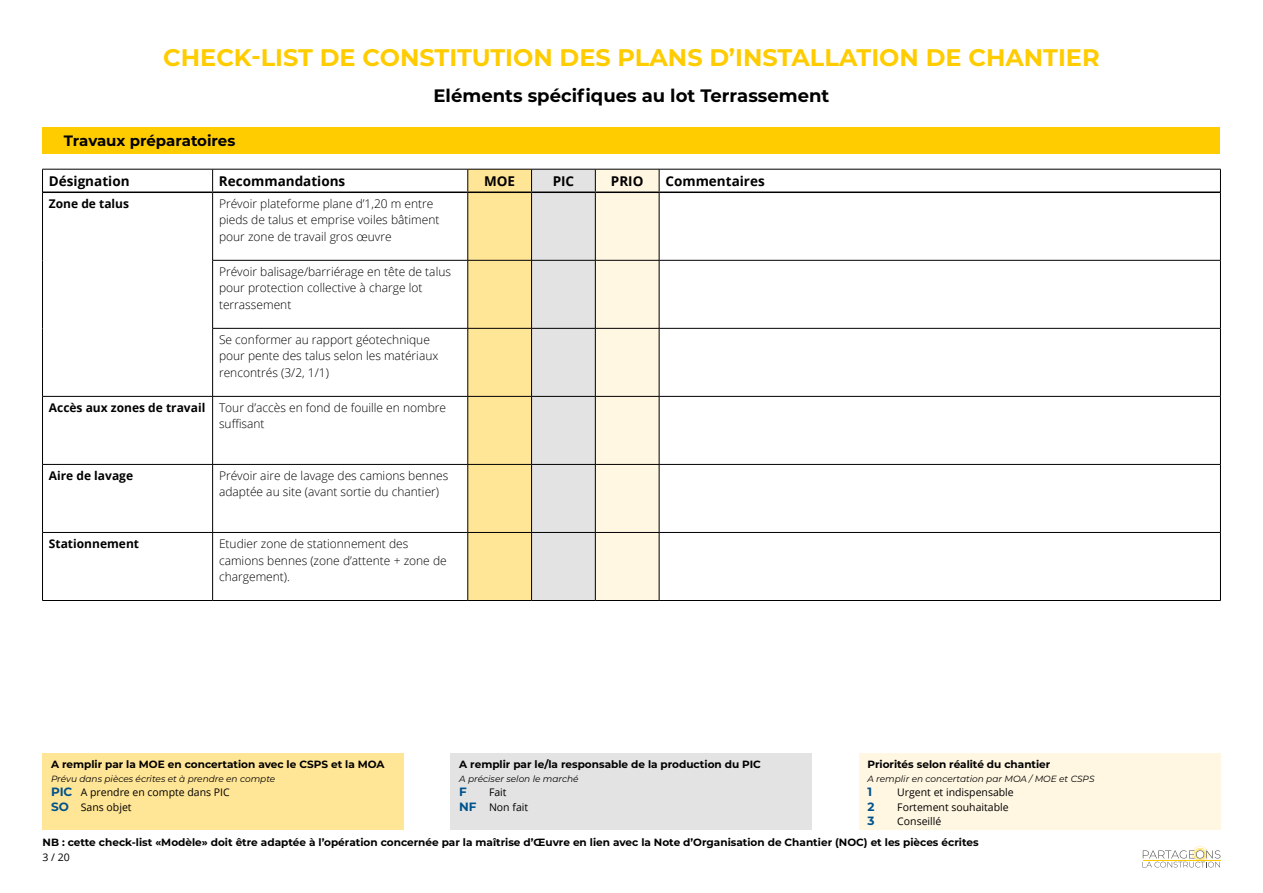
<style>
.page{position:relative;width:1263px;height:893px;background:#fff}
.page>*{position:absolute;margin:0;border:0;box-sizing:border-box;transform-origin:0 0}
.t1{font:700 24px "Montserrat";color:#fc0}
.t2{font:700 18px "Montserrat";color:#000}
.t3{font:700 15px "Montserrat";letter-spacing:-.005em;color:#000}
.t4{font:700 13.5px "Open Sans";color:#000}
.t5{font:300 12px/16.5px "Open Sans";color:#000}
.t6{font:700 12px "Open Sans";color:#000}
.t7{font:700 12px "Montserrat";color:#00528d}
.t8{font:700 10.5px "Montserrat";color:#000}
.t9{font:10.5px/14.4px "Open Sans";color:#000}
.t10{font:italic 9px "Montserrat";color:#000}
.s1{font-weight:700}
.s2{font-family:"Montserrat";font-weight:700;font-size:12px;color:#00528d}
</style>
<div class="page">
<div style="left:43px;top:753px;width:361px;height:76px;background:#ffe596"></div>
<div style="left:451px;top:753px;width:361px;height:76px;background:#e3e3e3"></div>
<div style="left:859px;top:753px;width:361px;height:76px;background:#fff7e2"></div>
<svg style="left:1142px;top:846px;width:78px;height:21px"></svg>
<hr style="left:1143px;top:860px;width:77px;height:1px;background:#fc0">
<div style="left:43px;top:127px;width:1177px;height:27px;background:#fc0"></div>
<svg style="left:212px;top:170px;width:1px;height:22px"></svg>
<svg style="left:467px;top:170px;width:193px;height:430px;background:#f3e8c7"></svg>
<hr style="left:42px;top:192px;width:1px;height:68px;background:#000">
<hr style="left:42px;top:260px;width:1px;height:68px;background:#000">
<hr style="left:42px;top:328px;width:1px;height:68px;background:#000">
<hr style="left:212px;top:193px;width:1px;height:67px;background:#000">
<hr style="left:467px;top:193px;width:1px;height:67px;background:#000">
<hr style="left:531px;top:193px;width:1px;height:67px;background:#000">
<hr style="left:595px;top:193px;width:1px;height:67px;background:#000">
<hr style="left:659px;top:193px;width:1px;height:67px;background:#000">
<hr style="left:1220px;top:192px;width:1px;height:68px;background:#000">
<hr style="left:212px;top:260px;width:256px;height:1px;background:#000">
<hr style="left:212px;top:260px;width:1px;height:68px;background:#000">
<hr style="left:468px;top:260px;width:63px;height:1px;background:#000">
<hr style="left:467px;top:260px;width:1px;height:68px;background:#000">
<hr style="left:531px;top:260px;width:64px;height:1px;background:#000">
<hr style="left:531px;top:260px;width:1px;height:68px;background:#000">
<hr style="left:595px;top:260px;width:64px;height:1px;background:#000">
<hr style="left:595px;top:260px;width:1px;height:68px;background:#000">
<hr style="left:659px;top:260px;width:562px;height:1px;background:#000">
<hr style="left:659px;top:260px;width:1px;height:68px;background:#000">
<hr style="left:1220px;top:260px;width:1px;height:68px;background:#000">
<hr style="left:212px;top:328px;width:256px;height:1px;background:#000">
<hr style="left:212px;top:329px;width:1px;height:67px;background:#000">
<hr style="left:468px;top:328px;width:63px;height:1px;background:#000">
<hr style="left:467px;top:329px;width:1px;height:67px;background:#000">
<hr style="left:531px;top:328px;width:64px;height:1px;background:#000">
<hr style="left:531px;top:329px;width:1px;height:67px;background:#000">
<hr style="left:595px;top:328px;width:64px;height:1px;background:#000">
<hr style="left:595px;top:329px;width:1px;height:67px;background:#000">
<hr style="left:659px;top:328px;width:562px;height:1px;background:#000">
<hr style="left:659px;top:329px;width:1px;height:67px;background:#000">
<hr style="left:1220px;top:329px;width:1px;height:67px;background:#000">
<hr style="left:42px;top:396px;width:171px;height:1px;background:#000">
<hr style="left:42px;top:397px;width:1px;height:67px;background:#000">
<hr style="left:213px;top:396px;width:255px;height:1px;background:#000">
<hr style="left:212px;top:397px;width:1px;height:67px;background:#000">
<hr style="left:468px;top:396px;width:63px;height:1px;background:#000">
<hr style="left:467px;top:397px;width:1px;height:67px;background:#000">
<hr style="left:531px;top:396px;width:64px;height:1px;background:#000">
<hr style="left:531px;top:397px;width:1px;height:67px;background:#000">
<hr style="left:595px;top:396px;width:64px;height:1px;background:#000">
<hr style="left:595px;top:397px;width:1px;height:67px;background:#000">
<hr style="left:659px;top:396px;width:562px;height:1px;background:#000">
<hr style="left:659px;top:397px;width:1px;height:67px;background:#000">
<hr style="left:1220px;top:397px;width:1px;height:67px;background:#000">
<hr style="left:42px;top:464px;width:171px;height:1px;background:#000">
<hr style="left:42px;top:465px;width:1px;height:67px;background:#000">
<hr style="left:213px;top:464px;width:255px;height:1px;background:#000">
<hr style="left:212px;top:465px;width:1px;height:67px;background:#000">
<hr style="left:468px;top:464px;width:63px;height:1px;background:#000">
<hr style="left:467px;top:465px;width:1px;height:67px;background:#000">
<hr style="left:531px;top:464px;width:64px;height:1px;background:#000">
<hr style="left:531px;top:465px;width:1px;height:67px;background:#000">
<hr style="left:595px;top:464px;width:64px;height:1px;background:#000">
<hr style="left:595px;top:465px;width:1px;height:67px;background:#000">
<hr style="left:659px;top:464px;width:562px;height:1px;background:#000">
<hr style="left:659px;top:465px;width:1px;height:67px;background:#000">
<hr style="left:1220px;top:465px;width:1px;height:67px;background:#000">
<hr style="left:42px;top:532px;width:171px;height:1px;background:#000">
<hr style="left:42px;top:533px;width:1px;height:67px;background:#000">
<hr style="left:213px;top:532px;width:255px;height:1px;background:#000">
<hr style="left:212px;top:533px;width:1px;height:67px;background:#000">
<hr style="left:468px;top:532px;width:63px;height:1px;background:#000">
<hr style="left:467px;top:533px;width:1px;height:67px;background:#000">
<hr style="left:531px;top:532px;width:64px;height:1px;background:#000">
<hr style="left:531px;top:533px;width:1px;height:67px;background:#000">
<hr style="left:595px;top:532px;width:64px;height:1px;background:#000">
<hr style="left:595px;top:533px;width:1px;height:67px;background:#000">
<hr style="left:659px;top:532px;width:562px;height:1px;background:#000">
<hr style="left:659px;top:533px;width:1px;height:67px;background:#000">
<hr style="left:1220px;top:533px;width:1px;height:67px;background:#000">
<hr style="left:42px;top:600px;width:171px;height:1px;background:#000">
<hr style="left:213px;top:600px;width:255px;height:1px;background:#000">
<hr style="left:468px;top:600px;width:63px;height:1px;background:#000">
<hr style="left:531px;top:600px;width:64px;height:1px;background:#000">
<hr style="left:595px;top:600px;width:64px;height:1px;background:#000">
<hr style="left:659px;top:600px;width:562px;height:1px;background:#000">
<hr style="left:42px;top:169px;width:171px;height:1px;background:#000">
<svg style="left:42px;top:169px;width:1px;height:23px"></svg>
<hr style="left:213px;top:169px;width:255px;height:1px;background:#000">
<hr style="left:468px;top:169px;width:63px;height:1px;background:#000">
<hr style="left:531px;top:169px;width:64px;height:1px;background:#000">
<hr style="left:595px;top:169px;width:64px;height:1px;background:#000">
<hr style="left:659px;top:169px;width:562px;height:1px;background:#000">
<svg style="left:1220px;top:169px;width:1px;height:23px"></svg>
<hr style="left:43px;top:192px;width:170px;height:1px;background:#000">
<hr style="left:213px;top:192px;width:255px;height:1px;background:#000">
<hr style="left:468px;top:192px;width:63px;height:1px;background:#000">
<hr style="left:531px;top:192px;width:64px;height:1px;background:#000">
<hr style="left:595px;top:192px;width:64px;height:1px;background:#000">
<hr style="left:659px;top:192px;width:561px;height:1px;background:#000">
<h1 class="t1" style="left:163px;top:40px;width:938px">CHECK-LIST DE CONSTITUTION DES PLANS D’INSTALLATION DE CHANTIER</h1>
<h2 class="t2" style="left:434px;top:83px;width:397px">Eléments spécifiques au lot Terrassement</h2>
<p class="t3" style="left:64px;top:130px;width:173px">Travaux préparatoires</p>
<p class="t4" style="left:49px;top:171px;width:82px">Désignation</p>
<p class="t4" style="left:219px;top:171px;width:128px">Recommandations</p>
<p class="t4" style="left:484px;top:171px;width:33px">MOE</p>
<p class="t4" style="left:553px;top:171px;width:23px">PIC</p>
<p class="t4" style="left:611px;top:171px;width:34px">PRIO</p>
<p class="t4" style="left:665px;top:171px;width:101px">Commentaires</p>
<p class="t6" style="left:49px;top:195px;width:82px">Zone de talus</p>
<p class="t5" style="left:219px;top:195px;width:222px">Prévoir plateforme plane d’1,20 m entre pieds de talus et emprise voiles bâtiment pour zone de travail gros œuvre</p>
<p class="t5" style="left:219px;top:263px;width:234px">Prévoir balisage/barriérage en tête de talus pour protection collective à charge lot terrassement</p>
<p class="t5" style="left:219px;top:331px;width:221px">Se conformer au rapport géotechnique pour pente des talus selon les matériaux rencontrés (3/2, 1/1)</p>
<p class="t5" style="left:219px;top:399px;width:229px;text-indent:-170px"><span class="s1">Accès aux zones de travail</span> Tour d’accès en fond de fouille en nombre suffisant</p>
<p class="t6" style="left:49px;top:467px;width:86px">Aire de lavage</p>
<p class="t5" style="left:219px;top:467px;width:231px">Prévoir aire de lavage des camions bennes adaptée au site (avant sortie du chantier)</p>
<p class="t6" style="left:49px;top:535px;width:92px">Stationnement</p>
<p class="t5" style="left:219px;top:535px;width:229px">Etudier zone de stationnement des camions bennes (zone d’attente + zone de chargement).</p>
<p class="t8" style="left:459px;top:756px;width:303px">A remplir par le/la responsable de la production du PIC</p>
<p class="t10" style="left:459px;top:772px;width:121px">A préciser selon le marché</p>
<p class="t7" style="left:459px;top:783px;width:9px">F</p>
<p class="t8" style="left:51px;top:756px;width:335px">A remplir par la MOE en concertation avec le CSPS et la MOA</p>
<p class="t10" style="left:51px;top:772px;width:226px">Prévu dans pièces écrites et à prendre en compte</p>
<p class="t9" style="left:51px;top:785px;width:180px"><span class="s2">PIC</span> A prendre en compte dans PIC<br><span class="s2">SO</span> Sans objet</p>
<p class="t8" style="left:867px;top:756px;width:184px">Priorités selon réalité du chantier</p>
<p class="t10" style="left:867px;top:772px;width:229px">A remplir en concertation par MOA / MOE et CSPS</p>
<p class="t7" style="left:867px;top:783px;width:6px">1</p>
<p class="t9" style="left:897px;top:785px;width:118px">Urgent et indispensable</p>
<p class="t7" style="left:867px;top:798px;width:9px">2</p>
<p class="t9" style="left:897px;top:799px;width:113px">Fortement souhaitable</p>
<p class="t7" style="left:867px;top:812px;width:9px">3</p>
<p class="t9" style="left:897px;top:814px;width:46px">Conseillé</p>
<p class="t8" style="left:43px;top:835px;width:937px">NB : cette check-list «Modèle» doit être adaptée à l’opération concernée par la maîtrise d’Œuvre en lien avec la Note d’Organisation de Chantier (NOC) et les pièces écrites</p>
<p class="t9" style="left:459px;top:785px;width:70px;text-indent:30px">Fait<br><span class="s2">NF</span> Non fait</p>
<p class="t9" style="left:43px;top:850px;width:29px">3 / 20</p>
</div>
